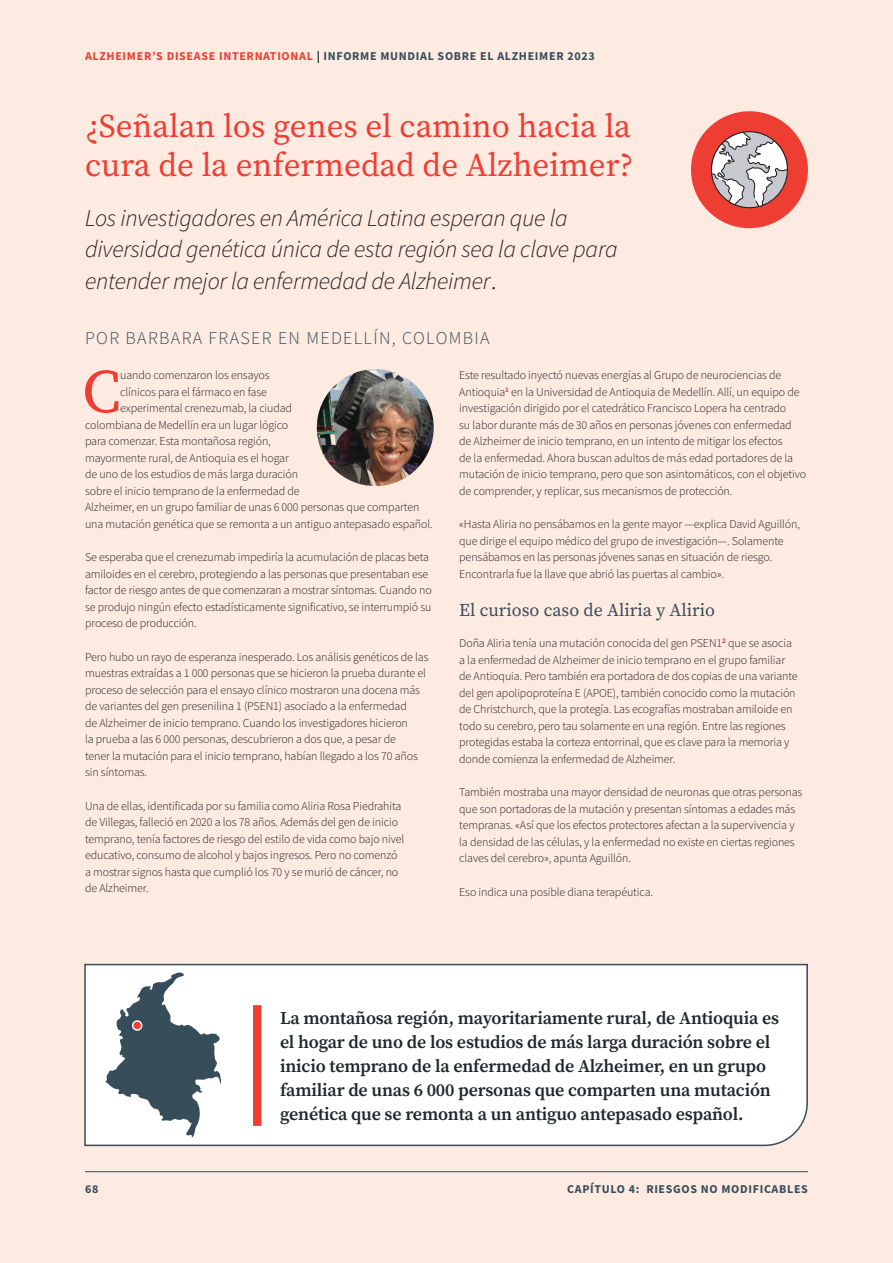
<style>
.page{position:relative;width:893px;height:1263px;background:#fdeae1}
.page>*{position:absolute;margin:0;border:0;box-sizing:border-box;transform-origin:0 0}
.t1{font:61.35px "Source Serif Pro";color:#ee3e34}
.t2{font:33px/39px "Source Serif Pro";color:#ee3e34}
.t3{font:italic 300 24px/31.2px "Source Sans Pro";letter-spacing:-.01em;color:#231f20}
.t4{font:600 18px/24px "Source Serif Pro";letter-spacing:-.01em;color:#222728}
.t5{font:300 18px "Source Sans Pro";letter-spacing:.075em;color:#374d5a}
.t6{font:18px "Source Serif Pro";color:#374d5a}
.t7{font:300 12px/16.5px "Source Sans Pro";letter-spacing:-.01em;color:#231f20}
.t8{font:700 12px "Source Sans Pro";letter-spacing:.055em;color:#374d5a}
.s1{color:#ee3e34}
.s2{color:#231f20}
.s3{font-family:"Source Serif Pro";font-style:normal}
</style>
<div class="page">
<hr style="left:85px;top:1171px;width:723px;height:1px;background:#374d5a">
<img style="left:317px;top:369px;width:117px;height:117px;border-radius:58px">
<svg style="left:84px;top:963px;width:724px;height:184px;background:#ecedee"></svg>
<div style="left:691px;top:111px;width:117px;height:117px;background:#ee3e34;border-radius:50%"></div>
<svg style="left:711px;top:131px;width:77px;height:77px"></svg>
<p class="t8" style="left:85px;top:48px;width:511px"><span class="s1">ALZHEIMER’S DISEASE INTERNATIONAL</span> <span class="s2">|</span> INFORME MUNDIAL SOBRE EL ALZHEIMER 2023</p>
<h2 class="t2" style="left:85px;top:107px;width:550px">¿Señalan los genes el camino hacia la cura de la enfermedad de Alzheimer?</h2>
<h3 class="t3" style="left:85px;top:203px;width:534px">Los investigadores en América Latina esperan que la diversidad genética única de esta región sea la clave para entender mejor la enfermedad de Alzheimer<span class="s3">.</span></h3>
<h3 class="t5" style="left:85px;top:327px;width:406px">POR BARBARA FRASER EN MEDELLÍN, COLOMBIA</h3>
<h1 class="t1" style="left:82px;top:351px;width:40px">C</h1>
<p class="t7" style="left:120px;top:367px;width:151px">uando comenzaron los ensayos</p>
<p class="t7" style="left:459px;top:367px;width:348px">Este resultado inyectó nuevas energías al Grupo de neurociencias de Antioquia<sup>1</sup> en la Universidad de Antioquia de Medellín. Allí, un equipo de investigación dirigido por el catedrático Francisco Lopera ha centrado<br>su labor durante más de 30 años en personas jóvenes con enfermedad de Alzheimer de inicio temprano, en un intento de mitigar los efectos<br>de la enfermedad. Ahora buscan adultos de más edad portadores de la mutación de inicio temprano, pero que son asintomáticos, con el objetivo de comprender, y replicar, sus mecanismos de protección.</p>
<p class="t7" style="left:459px;top:516px;width:342px">«Hasta Aliria no pensábamos en la gente mayor —explica David Aguillón, que dirige el equipo médico del grupo de investigación—. Solamente pensábamos en las personas jóvenes sanas en situación de riesgo.<br>Encontrarla fue la llave que abrió las puertas al cambio».</p>
<h3 class="t6" style="left:459px;top:598px;width:257px">El curioso caso de Aliria y Alirio</h3>
<p class="t7" style="left:459px;top:635px;width:340px">Doña Aliria tenía una mutación conocida del gen PSEN1<sup>2</sup> que se asocia a la enfermedad de Alzheimer de inicio temprano en el grupo familiar de Antioquia. Pero también era portadora de dos copias de una variante del gen apolipoproteína E (APOE), también conocido como la mutación de Christchurch, que la protegía. Las ecografías mostraban amiloide en todo su cerebro, pero tau solamente en una región. Entre las regiones protegidas estaba la corteza entorrinal, que es clave para la memoria y donde comienza la enfermedad de Alzheimer.</p>
<p class="t7" style="left:459px;top:784px;width:345px">También mostraba una mayor densidad de neuronas que otras personas que son portadoras de la mutación y presentan síntomas a edades más tempranas. «Así que los efectos protectores afectan a la supervivencia y la densidad de las células, y la enfermedad no existe en ciertas regiones claves del cerebro», apunta Aguillón.</p>
<p class="t7" style="left:459px;top:883px;width:195px">Eso indica una posible diana terapéutica.</p>
<p class="t7" style="left:120px;top:383px;width:148px">clínicos para el fármaco en fase</p>
<p class="t7" style="left:120px;top:400px;width:173px">experimental crenezumab, la ciudad</p>
<p class="t7" style="left:85px;top:416px;width:205px">colombiana de Medellín era un lugar lógico</p>
<p class="t7" style="left:85px;top:433px;width:187px">para comenzar. Esta montañosa región,</p>
<p class="t7" style="left:85px;top:449px;width:205px">mayormente rural, de Antioquia es el hogar</p>
<p class="t7" style="left:85px;top:466px;width:215px">de uno de los estudios de más larga duración</p>
<p class="t7" style="left:85px;top:482px;width:216px">sobre el inicio temprano de la enfermedad de</p>
<p class="t7" style="left:85px;top:499px;width:336px">Alzheimer, en un grupo familiar de unas 6 000 personas que comparten</p>
<p class="t7" style="left:85px;top:515px;width:349px">una mutación genética que se remonta a un antiguo antepasado español.</p>
<p class="t7" style="left:85px;top:549px;width:348px">Se esperaba que el crenezumab impediría la acumulación de placas beta amiloides en el cerebro, protegiendo a las personas que presentaban ese factor de riesgo antes de que comenzaran a mostrar síntomas. Cuando no se produjo ningún efecto estadísticamente significativo, se interrumpió su proceso de producción.</p>
<p class="t7" style="left:85px;top:648px;width:345px">Pero hubo un rayo de esperanza inesperado. Los análisis genéticos de las muestras extraídas a 1 000 personas que se hicieron la prueba durante el proceso de selección para el ensayo clínico mostraron una docena más de variantes del gen presenilina 1 (PSEN1) asociado a la enfermedad<br>de Alzheimer de inicio temprano. Cuando los investigadores hicieron<br>la prueba a las 6 000 personas, descubrieron a dos que, a pesar de<br>tener la mutación para el inicio temprano, habían llegado a los 70 años sin síntomas.</p>
<p class="t7" style="left:85px;top:797px;width:321px">Una de ellas, identificada por su familia como Aliria Rosa Piedrahita de Villegas, falleció en 2020 a los 78 años. Además del gen de inicio temprano, tenía factores de riesgo del estilo de vida como bajo nivel educativo, consumo de alcohol y bajos ingresos. Pero no comenzó a mostrar signos hasta que cumplió los 70 y se murió de cáncer, no de Alzheimer.</p>
<p class="t4" style="left:280px;top:1006px;width:501px">La montañosa región, mayoritariamente rural, de Antioquia es el hogar de uno de los estudios de más larga duración sobre el inicio temprano de la enfermedad de Alzheimer, en un grupo familiar de unas 6 000 personas que comparten una mutación genética que se remonta a un antiguo antepasado español.</p>
<p class="t8" style="left:85px;top:1181px;width:15px">68</p>
<p class="t8" style="left:567px;top:1181px;width:36px">CAP ÍTULO</p>
<p class="t8" style="left:629px;top:1181px;width:101px">4: RIESGOS NO MODIFICABLES</p>
</div>
